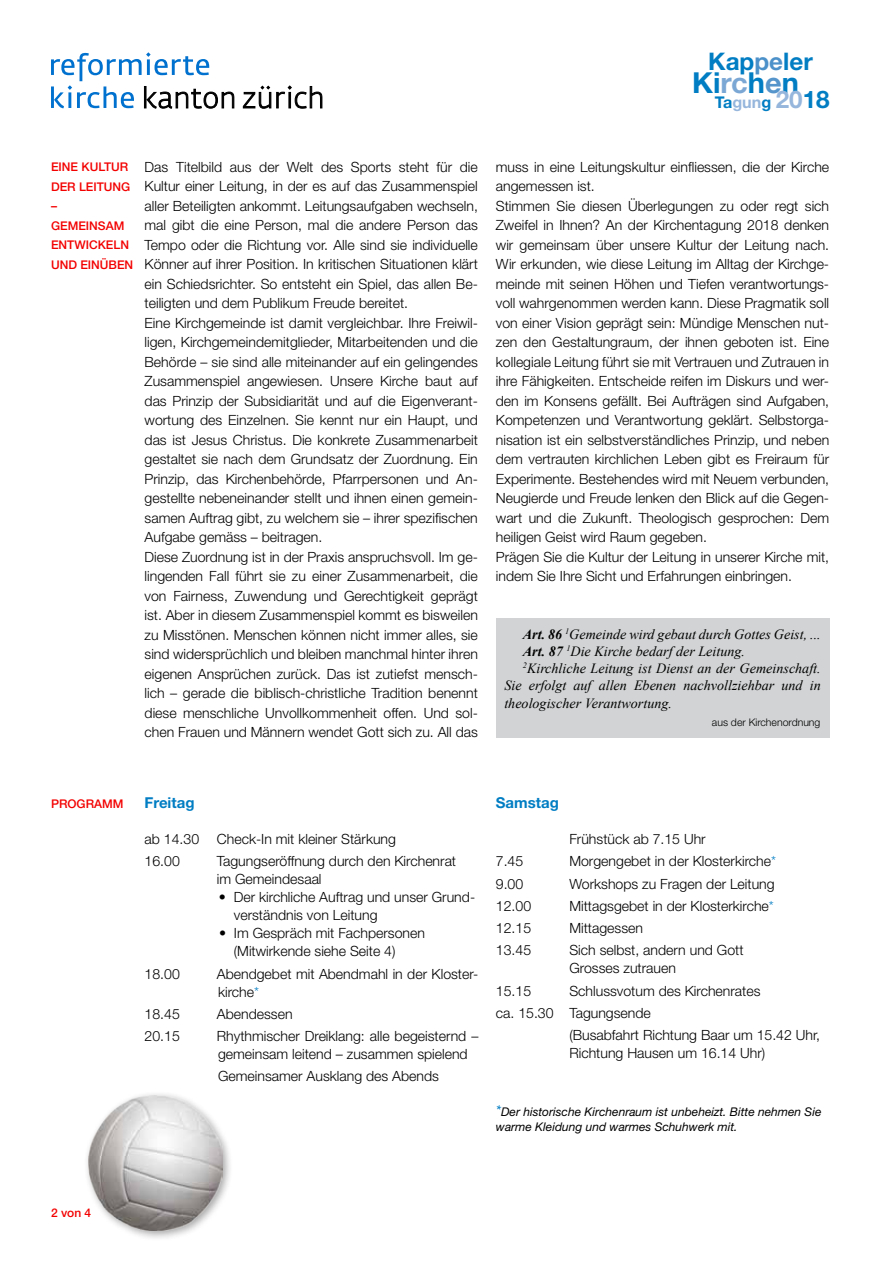
<style>
.page{position:relative;width:893px;height:1263px;background:#fff}
.page>*{position:absolute;margin:0;border:0;box-sizing:border-box;transform-origin:0 0}
.t1{font:700 28.95px "Helvetica Neue LT Pro";color:#007dc3}
.t2{font:700 24.3px "Helvetica Neue LT Pro";color:#007dc3}
.t3{font:700 16.2px "Helvetica Neue LT Pro";color:#007dc3}
.t4{font:700 15px "Helvetica Neue LT Pro";color:#007dc3}
.t5{font:300 14.1px/19.5px "Helvetica Neue LT Pro";color:#000}
.t6{font:italic 14.1px "Times New Roman";color:#000}
.t7{font:italic 12px/14.4px "Helvetica Neue LT Pro";color:#000}
.t8{font:500 12px/19.5px "Helvetica Neue LT Pro";color:#f30000}
.t9{font:300 10.5px "Helvetica Neue LT Pro";color:#000}
.s1{color:#4c91c9}
.s2{color:#7ba7d5}
.s3{color:#5595cb}
.s4{color:#96b6dc}
.s5{font-size:24.3px;color:#96b6dc}
.s6{font-size:24.3px}
.s7{font-weight:700}
.s8{color:#007dc3}
.s9{font-size:15px;color:#007dc3}
</style>
<div class="page">
<svg style="left:51px;top:52px;width:183px;height:56px"></svg>
<svg style="left:243px;top:86px;width:79px;height:22px"></svg>
<div style="left:83px;top:1091px;width:151px;height:150px;background:#000;opacity:.36"></div>
<img style="left:88px;top:1095px;width:134px;height:135px">
<div style="left:496px;top:618px;width:333px;height:119px;background:#d1d3d4"></div>
<h2 class="t2" style="left:708px;top:46px;width:106px">Kap<span class="s1">pe</span>ler</h2>
<h1 class="t1" style="left:692px;top:64px;width:108px">Ki<span class="s2">rc</span>h<span class="s3">e</span>n</h1>
<p class="t3" style="left:715px;top:92px;width:116px">Ta<span class="s4">gun</span>g <span class="s5">20</span><span class="s6">18</span></p>
<p class="t8" style="left:51px;top:157px;width:84px">EINE KULTUR<br>DER LEITUNG –<br>GEMEINSAM<br>ENTWICKELN<br>UND EINÜBEN</p>
<p class="t5" style="left:145px;top:157px;width:335px">Das Titelbild aus der Welt des Sports steht für die Kultur einer Leitung, in der es auf das Zusammenspiel aller Beteiligten ankommt. Leitungsaufgaben wechseln, mal gibt die eine Person, mal die andere Person das Tempo oder die Richtung vor. Alle sind sie individuelle Könner auf ihrer Position. In kritischen Situationen klärt ein Schiedsrichter. So entsteht ein Spiel, das allen Be&shy;teiligten und dem Publikum Freude bereitet.<br>Eine Kirchgemeinde ist damit vergleichbar. Ihre Freiwil&shy;ligen, Kirchgemeindemitglieder, Mitarbeitenden und die Behörde – sie sind alle miteinander auf ein gelingendes Zusammenspiel angewiesen. Unsere Kirche baut auf das Prinzip der Subsidiarität und auf die Eigenverant&shy;wortung des Einzelnen. Sie kennt nur ein Haupt, und das ist Jesus Christus. Die konkrete Zusammenarbeit gestaltet sie nach dem Grundsatz der Zuordnung. Ein Prinzip, das Kirchenbehörde, Pfarrpersonen und An&shy;gestellte nebeneinander stellt und ihnen einen gemein&shy;samen Auftrag gibt, zu welchem sie – ihrer spezifischen Aufgabe gemäss – beitragen.<br>Diese Zuordnung ist in der Praxis anspruchsvoll. Im ge&shy;lingenden Fall führt sie zu einer Zusammenarbeit, die von Fairness, Zuwendung und Gerechtigkeit geprägt ist. Aber in diesem Zusammenspiel kommt es bisweilen zu Misstönen. Menschen können nicht immer alles, sie sind widersprüchlich und bleiben manchmal hinter ihren eigenen Ansprüchen zurück. Das ist zutiefst mensch&shy;lich – gerade die biblisch-christliche Tradition benennt diese menschliche Unvollkommenheit offen. Und sol&shy;chen Frauen und Männern wendet Gott sich zu. All das</p>
<p class="t5" style="left:496px;top:157px;width:335px">muss in eine Leitungskultur einfliessen, die der Kirche angemessen ist.<br>Stimmen Sie diesen Überlegungen zu oder regt sich Zweifel in Ihnen? An der Kirchentagung 2018 denken wir gemeinsam über unsere Kultur der Leitung nach.<br>Wir erkunden, wie diese Leitung im Alltag der Kirchge&shy;meinde mit seinen Höhen und Tiefen verantwortungs&shy;voll wahrgenommen werden kann. Diese Pragmatik soll von einer Vision geprägt sein: Mündige Menschen nut&shy;zen den Gestaltungraum, der ihnen geboten ist. Eine kollegiale Leitung führt sie mit Vertrauen und Zutrauen in ihre Fähigkeiten. Entscheide reifen im Diskurs und wer&shy;den im Konsens gefällt. Bei Aufträgen sind Aufgaben, Kompetenzen und Verantwortung geklärt. Selbstorga&shy;nisation ist ein selbstverständliches Prinzip, und neben dem vertrauten kirchlichen Leben gibt es Freiraum für Experimente. Bestehendes wird mit Neuem verbunden, Neugierde und Freude lenken den Blick auf die Gegen&shy;wart und die Zukunft. Theologisch gesprochen: Dem heiligen Geist wird Raum gegeben.<br>Prägen Sie die Kultur der Leitung in unserer Kirche mit, indem Sie Ihre Sicht und Erfahrungen einbringen.</p>
<p class="t6" style="left:523px;top:625px;width:299px"><span class="s7">Art. 86</span> <sup>1</sup>Gemeinde wird gebaut durch Gottes Geist, ...</p>
<p class="t6" style="left:523px;top:642px;width:224px"><span class="s7">Art. 87</span> <sup>1</sup>Die Kirche bedarf der Leitung.</p>
<p class="t6" style="left:523px;top:658px;width:299px"><sup>2</sup>Kirchliche Leitung ist Dienst an der Gemeinschaft.</p>
<p class="t6" style="left:504px;top:675px;width:318px">Sie erfolgt auf allen Ebenen nachvollziehbar und in</p>
<p class="t6" style="left:504px;top:693px;width:169px">theologischer Verantwortung.</p>
<p class="t9" style="left:712px;top:716px;width:110px">aus der Kirchenordnung</p>
<p class="t8" style="left:51px;top:794px;width:74px">PROGRAMM</p>
<p class="t4" style="left:145px;top:793px;width:51px">Freitag</p>
<p class="t5" style="left:145px;top:829px;width:56px">ab 14.30</p>
<p class="t5" style="left:217px;top:829px;width:181px">Check-In mit kleiner Stärkung</p>
<p class="t5" style="left:145px;top:851px;width:37px">16.00</p>
<p class="t5" style="left:217px;top:852px;width:241px;line-height:18px">Tagungseröffnung durch den Kirchenrat im Gemeindesaal</p>
<p class="t5" style="left:234px;top:888px;width:243px;line-height:18px;text-indent:-15px">• Der kirchliche Auftrag und unser Grund&shy;verständnis von Leitung</p>
<p class="t5" style="left:234px;top:924px;width:193px;line-height:18px;text-indent:-15px">• Im Gespräch mit Fachpersonen (Mitwirkende siehe Seite 4)</p>
<p class="t5" style="left:145px;top:963px;width:37px">18.00</p>
<p class="t5" style="left:217px;top:964px;width:263px;line-height:18px">Abendgebet mit Abendmahl in der Kloster&shy;kirche<span class="s8">*</span></p>
<p class="t5" style="left:145px;top:1004px;width:37px">18.45</p>
<p class="t5" style="left:217px;top:1004px;width:77px">Abendessen</p>
<p class="t5" style="left:145px;top:1026px;width:37px">20.15</p>
<p class="t5" style="left:217px;top:1027px;width:263px;line-height:18px">Rhythmischer Dreiklang: alle begeisternd – gemeinsam leitend – zusammen spielend</p>
<p class="t5" style="left:218px;top:1066px;width:222px">Gemeinsamer Ausklang des Abends</p>
<p class="t4" style="left:496px;top:793px;width:65px">Samstag</p>
<p class="t5" style="left:569px;top:829px;width:138px">Frühstück ab 7.15 Uhr</p>
<p class="t5" style="left:496px;top:851px;width:29px">7.45</p>
<p class="t5" style="left:569px;top:851px;width:208px">Morgengebet in der Klosterkirche<span class="s8">*</span></p>
<p class="t5" style="left:496px;top:873px;width:29px">9.00</p>
<p class="t5" style="left:569px;top:873px;width:207px">Workshops zu Fragen der Leitung</p>
<p class="t5" style="left:496px;top:896px;width:37px">12.00</p>
<p class="t5" style="left:569px;top:896px;width:206px">Mittagsgebet in der Klosterkirche<span class="s8">*</span></p>
<p class="t5" style="left:496px;top:918px;width:37px">12.15</p>
<p class="t5" style="left:569px;top:918px;width:75px">Mittagessen</p>
<p class="t5" style="left:496px;top:940px;width:37px">13.45</p>
<p class="t5" style="left:569px;top:941px;width:176px;line-height:18px">Sich selbst, andern und Gott<br>Grosses zutrauen</p>
<p class="t5" style="left:496px;top:980px;width:37px">15.15</p>
<p class="t5" style="left:569px;top:980px;width:193px">Schlussvotum des Kirchenrates</p>
<p class="t5" style="left:496px;top:1003px;width:157px">ca. 15.30 Tagungsende</p>
<p class="t5" style="left:569px;top:1025px;width:252px">(Busabfahrt Richtung Baar um 15.42 Uhr,</p>
<p class="t5" style="left:569px;top:1043px;width:197px">Richtung Hausen um 16.14 Uhr)</p>
<p class="t7" style="left:496px;top:1104px;width:327px"><span class="s9">*</span>Der historische Kirchenraum ist unbeheizt. Bitte nehmen Sie warme Kleidung und warmes Schuhwerk mit.</p>
<p class="t8" style="left:51px;top:1203px;width:42px">2 von 4</p>
</div>
